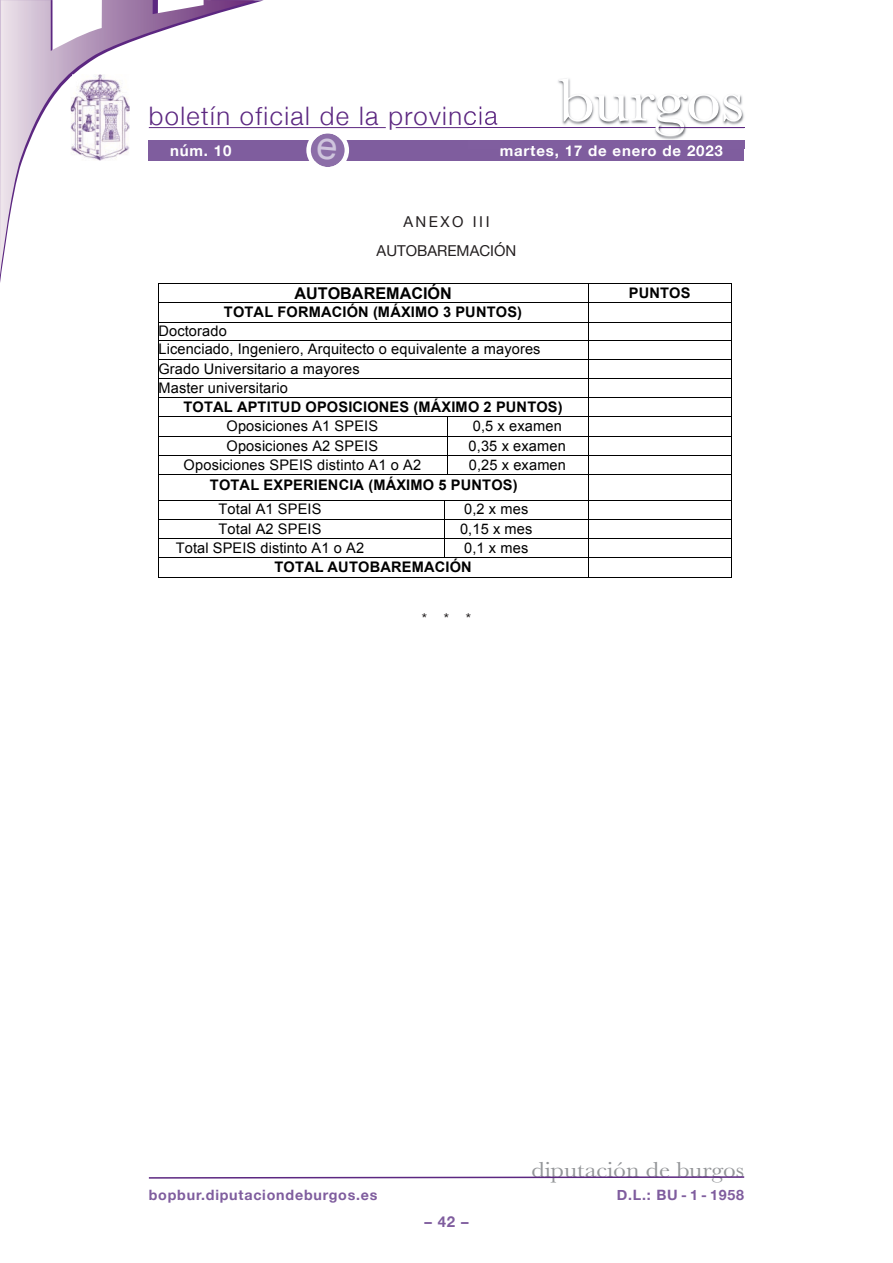
<style>
.page{position:relative;width:893px;height:1263px;background:#fff}
.page>*{position:absolute;margin:0;border:0;box-sizing:border-box;transform-origin:0 0}
.t1{font:63px "Baskerville";letter-spacing:-.01em;color:#fff;scale:1.12 1}
.t2{font:300 25.5px "Helvetica Neue";letter-spacing:.055em;color:#5c2781}
.t3{font:22.5px "Baskerville";color:#939598;scale:1.12 1}
.t4{font:700 16.2px "Arial";color:#000}
.t5{font:700 15px "Helvetica Neue";letter-spacing:.055em;color:#fff}
.t6{font:15px/29.5px "Helvetica Neue";color:#231f20;text-align:center}
.t7{font:700 15px "Helvetica Neue";color:#7f5d9e}
.t8{font:14.55px/18.9px "Arial";letter-spacing:.01em;color:#000}
.t9{font:700 14.55px "Arial";letter-spacing:.015em;color:#000}
.t10{font:700 14.25px "Helvetica Neue";letter-spacing:.055em;color:#7f5d9e}
</style>
<div class="page">
<hr style="left:396px;top:127px;width:348px;height:1px;background:#5c2781">
<hr style="left:149px;top:127px;width:237px;height:1px;background:#5c2781">
<svg style="left:0;top:0;width:255px;height:275px"></svg>
<div style="left:149px;top:140px;width:595px;height:20px;background:#7f5d9e"></div>
<svg style="left:148px;top:1176px;width:597px;height:3px"></svg>
<img style="left:468px;top:78px;width:277px;height:71px">
<img style="left:468px;top:127px;width:191px;height:1px">
<img style="left:468px;top:140px;width:276px;height:9px">
<img style="left:501px;top:146px;width:44px;height:3px">
<hr style="left:659px;top:127px;width:85px;height:1px;background:#5c2781">
<img style="left:71px;top:74px;width:59px;height:87px">
<hr style="left:158px;top:283px;width:574px;height:1px;background:#000">
<hr style="left:158px;top:303px;width:574px;height:1px;background:#000">
<hr style="left:158px;top:322px;width:574px;height:1px;background:#000">
<hr style="left:158px;top:340px;width:574px;height:1px;background:#000">
<hr style="left:158px;top:359px;width:574px;height:1px;background:#000">
<hr style="left:158px;top:378px;width:574px;height:1px;background:#000">
<hr style="left:158px;top:397px;width:574px;height:1px;background:#000">
<hr style="left:158px;top:417px;width:574px;height:1px;background:#000">
<hr style="left:158px;top:436px;width:574px;height:1px;background:#000">
<hr style="left:158px;top:455px;width:574px;height:1px;background:#000">
<svg style="left:447px;top:418px;width:1px;height:56px"></svg>
<hr style="left:158px;top:474px;width:574px;height:1px;background:#000">
<hr style="left:158px;top:500px;width:574px;height:1px;background:#000">
<hr style="left:158px;top:519px;width:574px;height:1px;background:#000">
<hr style="left:158px;top:538px;width:574px;height:1px;background:#000">
<hr style="left:158px;top:558px;width:574px;height:1px;background:#000">
<svg style="left:158px;top:284px;width:1px;height:293px"></svg>
<hr style="left:158px;top:577px;width:430px;height:1px;background:#000">
<svg style="left:588px;top:284px;width:1px;height:294px"></svg>
<hr style="left:589px;top:577px;width:142px;height:1px;background:#000">
<svg style="left:731px;top:284px;width:1px;height:294px"></svg>
<svg style="left:306px;top:133px;width:43px;height:34px"></svg>
<h2 class="t2" style="left:149px;top:100px;width:350px">boletín oficial de la provincia</h2>
<h1 class="t1" style="left:558px;top:64px;width:168px">burgos</h1>
<p class="t5" style="left:170px;top:141px;width:63px">núm. 10</p>
<p class="t5" style="left:500px;top:141px;width:225px">martes, 17 de enero de 2023</p>
<p class="t6" style="left:377px;top:207px;width:141px">ANEXO III<br>AUTOBAREMACIÓN</p>
<p class="t4" style="left:294px;top:284px;width:159px">AUTOBAREMACIÓN</p>
<p class="t9" style="left:629px;top:285px;width:63px">PUNTOS</p>
<p class="t9" style="left:224px;top:304px;width:300px">TOTAL FORMACIÓN (MÁXIMO 3 PUNTOS)</p>
<p class="t8" style="left:158px;top:322px;width:384px">Doctorado<br>Licenciado, Ingeniero, Arquitecto o equivalente a mayores<br>Grado Universitario a mayores<br>Master universitario</p>
<p class="t9" style="left:183px;top:399px;width:381px">TOTAL APTITUD OPOSICIONES (MÁXIMO 2 PUNTOS)</p>
<p class="t8" style="left:227px;top:417px;width:153px">Oposiciones A1 SPEIS</p>
<p class="t8" style="left:473px;top:417px;width:91px">0,5 x examen</p>
<p class="t8" style="left:227px;top:436px;width:153px">Oposiciones A2 SPEIS</p>
<p class="t8" style="left:469px;top:436px;width:99px">0,35 x examen</p>
<p class="t8" style="left:184px;top:455px;width:239px">Oposiciones SPEIS distinto A1 o A2</p>
<p class="t8" style="left:469px;top:455px;width:99px">0,25 x examen</p>
<p class="t9" style="left:210px;top:477px;width:309px">TOTAL EXPERIENCIA (MÁXIMO 5 PUNTOS)</p>
<p class="t8" style="left:219px;top:500px;width:104px">Total A1 SPEIS</p>
<p class="t8" style="left:464px;top:500px;width:66px">0,2 x mes</p>
<p class="t8" style="left:219px;top:519px;width:104px">Total A2 SPEIS</p>
<p class="t8" style="left:460px;top:519px;width:74px">0,15 x mes</p>
<p class="t8" style="left:176px;top:538px;width:190px">Total SPEIS distinto A1 o A2</p>
<p class="t8" style="left:464px;top:538px;width:66px">0,1 x mes</p>
<p class="t9" style="left:274px;top:559px;width:199px">TOTAL AUTOBAREMACIÓN</p>
<p class="t6" style="left:422px;top:603px;width:51px">* * *</p>
<h3 class="t3" style="left:531px;top:1157px;width:191px">diputación de burgos</h3>
<p class="t10" style="left:149px;top:1186px;width:230px">bopbur.diputaciondeburgos.es</p>
<p class="t10" style="left:617px;top:1186px;width:129px">D.L.: BU - 1 - 1958</p>
<p class="t7" style="left:424px;top:1212px;width:46px">– 42 –</p>
</div>
